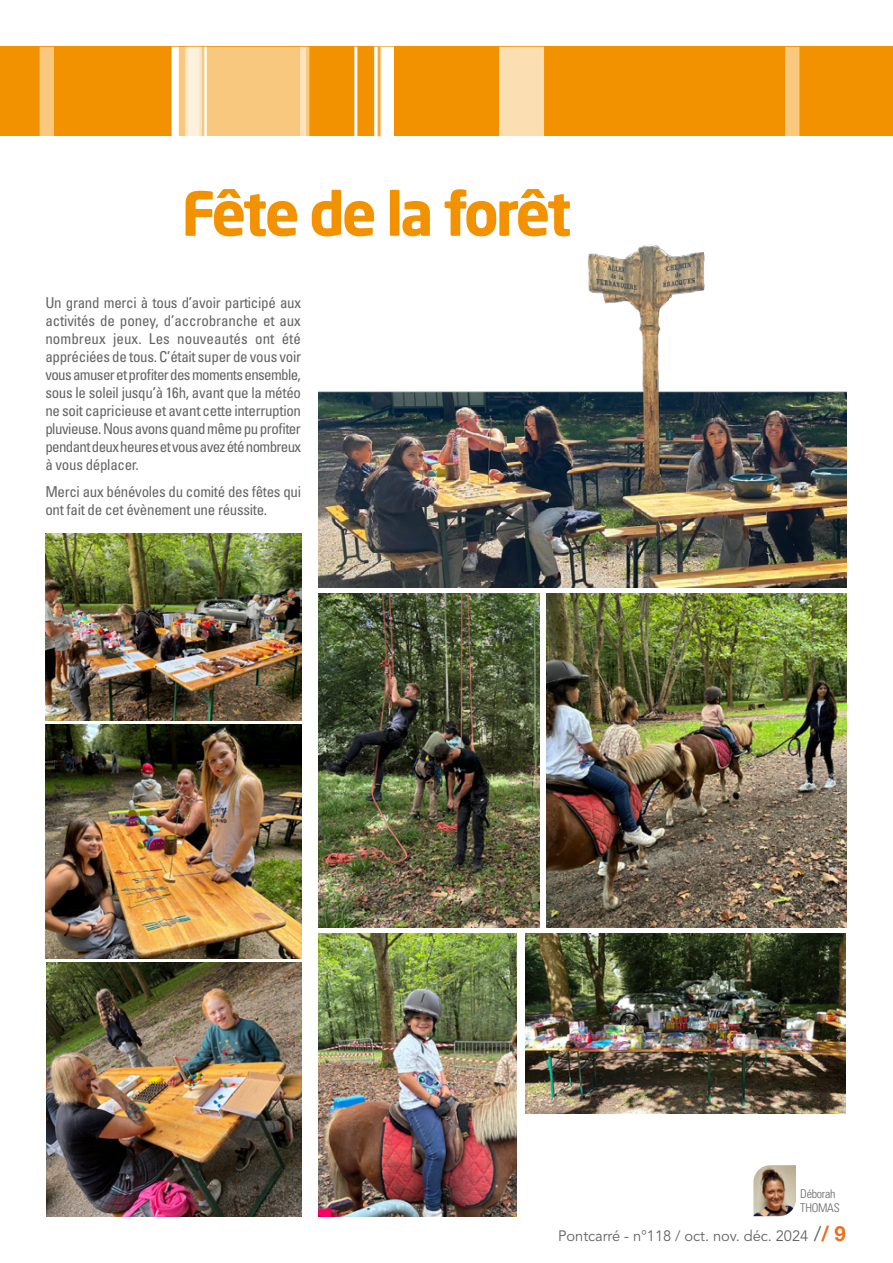
<style>
.page{position:relative;width:893px;height:1263px;background:#fff}
.page>*{position:absolute;margin:0;border:0;box-sizing:border-box;transform-origin:0 0}
.TITRE{font:700 60px "Neo Sans Std";letter-spacing:-.065em;color:#f39200}
.TEXTE{font:condensed 15px/18px "Univers LT Std";letter-spacing:-.02em;color:#646363;text-align:justify}
.t1{font:15px "Avenir LT Std";letter-spacing:-.005em;color:#646363}
.nom_auteur{font:300 condensed 12px "Univers LT Std";letter-spacing:-.02em;color:#646363}
.s1{font-size:21px}
.s2{font-family:"Helvetica Neue LT Std";font-weight:700;font-size:21px;color:#ec6f1c}
</style>
<div class="page">
<div style="left:0;top:47px;width:893px;height:89px;background:#f39200"></div>
<div style="left:785px;top:47px;width:14px;height:89px;background:#f8c87f"></div>
<div style="left:174px;top:47px;width:135px;height:89px;background:#f8c87f"></div>
<div style="left:499px;top:47px;width:45px;height:89px;background:#fbdeb2"></div>
<hr style="left:354px;top:47px;width:3px;height:89px;background:#fff">
<div style="left:300px;top:47px;width:6px;height:89px;background:#fbe3be"></div>
<div style="left:374px;top:47px;width:20px;height:89px;background:#fff"></div>
<svg style="left:188px;top:47px;width:14px;height:89px"></svg>
<hr style="left:204px;top:47px;width:3px;height:89px;background:#fff">
<div style="left:172px;top:47px;width:7px;height:89px;background:#fff"></div>
<hr style="left:378px;top:47px;width:3px;height:89px;background:#f7a941">
<div style="left:40px;top:47px;width:14px;height:89px;background:#f8c87f"></div>
<img style="left:753px;top:1165px;width:43px;height:51px">
<img style="left:318px;top:245px;width:528px;height:342px">
<img style="left:318px;top:593px;width:221px;height:335px">
<img style="left:546px;top:593px;width:300px;height:335px">
<img style="left:45px;top:533px;width:256px;height:187px">
<img style="left:46px;top:725px;width:255px;height:233px">
<img style="left:46px;top:963px;width:255px;height:253px">
<img style="left:318px;top:934px;width:198px;height:282px">
<img style="left:525px;top:934px;width:320px;height:180px">
<p class="TITRE" style="left:182px;top:175px;width:392px">Fête de la forêt</p>
<p class="TEXTE" style="left:45px;top:294px;width:257px">Un grand merci à tous d’avoir participé aux activités de poney, d’accrobranche et aux nombreux jeux. Les nouveautés ont été appréciées de tous. C’était super de vous voir vous amuser et profiter des moments ensemble, sous le soleil jusqu’à 16h, avant que la météo ne soit capricieuse et avant cette interruption pluvieuse. Nous avons quand même pu profiter pendant deux heures et vous avez été nombreux à vous déplacer.</p>
<p class="TEXTE" style="left:45px;top:482px;width:257px">Merci aux bénévoles du comité des fêtes qui ont fait de cet évènement une réussite.</p>
<p class="nom_auteur" style="left:800px;top:1186px;width:37px">Déborah</p>
<p class="nom_auteur" style="left:800px;top:1200px;width:41px">THOMAS</p>
<p class="t1" style="left:558px;top:1227px;width:289px">Pontcarré - n°118 / oct. nov. déc. 2024 <span class="s1">/</span><span class="s2">/ 9</span></p>
</div>
